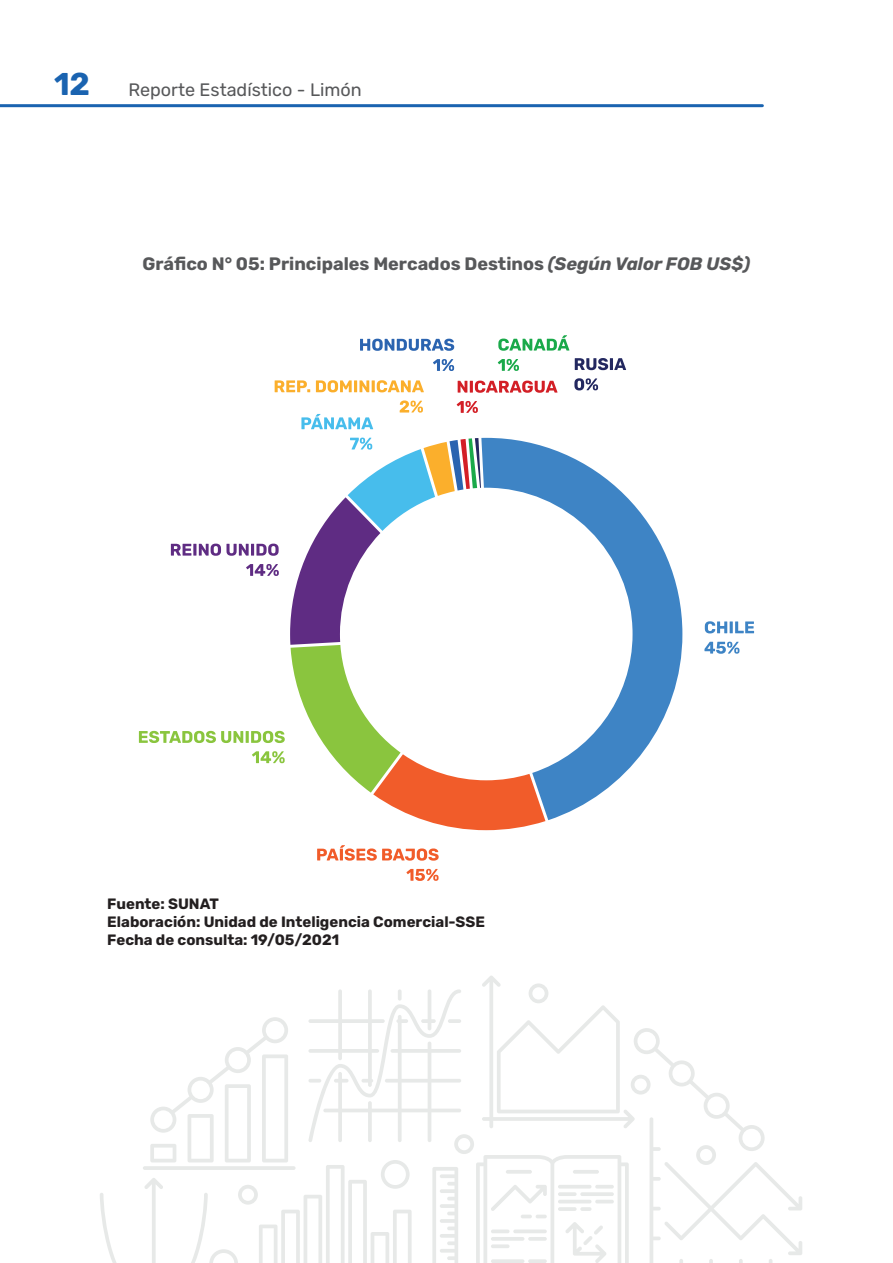
<style>
.page{position:relative;width:893px;height:1263px;background:#fff}
.page>*{position:absolute;margin:0;border:0;box-sizing:border-box;transform-origin:0 0}
.t1{font:700 18px "Rubik";color:#57585a}
.t2{font:18px "Rubik";color:#57585a}
.t3{font:700 15px/18px "Rubik";color:#231f20}
.s1{font-weight:700;font-size:31.5px;color:#1a63b0}
.s2{font-style:italic}
</style>
<div class="page">
<hr style="left:0;top:104px;width:762px;height:3px;background:#1a63b0">
<svg style="left:100px;top:976px;width:702px;height:287px"></svg>
<svg style="left:705px;top:621px;width:49px;height:12px"></svg>
<svg style="left:704px;top:642px;width:35px;height:12px"></svg>
<svg style="left:317px;top:845px;width:122px;height:16px"></svg>
<svg style="left:406px;top:869px;width:33px;height:12px"></svg>
<svg style="left:301px;top:414px;width:72px;height:15px"></svg>
<svg style="left:275px;top:380px;width:35px;height:12px"></svg>
<svg style="left:316px;top:380px;width:108px;height:12px"></svg>
<svg style="left:400px;top:400px;width:23px;height:13px"></svg>
<svg style="left:360px;top:339px;width:94px;height:12px"></svg>
<svg style="left:433px;top:359px;width:21px;height:12px"></svg>
<svg style="left:458px;top:381px;width:99px;height:12px"></svg>
<svg style="left:457px;top:401px;width:21px;height:12px"></svg>
<svg style="left:498px;top:335px;width:71px;height:16px"></svg>
<svg style="left:498px;top:359px;width:21px;height:12px"></svg>
<svg style="left:575px;top:358px;width:51px;height:12px"></svg>
<svg style="left:574px;top:378px;width:24px;height:12px"></svg>
<svg style="left:545px;top:447px;width:137px;height:373px"></svg>
<svg style="left:139px;top:438px;width:406px;height:392px"></svg>
<p class="t2" style="left:54px;top:79px;width:309px"><span class="s1">12</span> Reporte Estadístico - Limón</p>
<p class="t1" style="left:143px;top:254px;width:609px">Gráfico N° 05: Principales Mercados Destinos <span class="s2">(Según Valor FOB US$)</span></p>
<p class="t3" style="left:107px;top:895px;width:379px">Fuente: SUNAT<br>Elaboración: Unidad de Inteligencia Comercial-SSE<br>Fecha de consulta: 19/05/2021</p>
</div>
